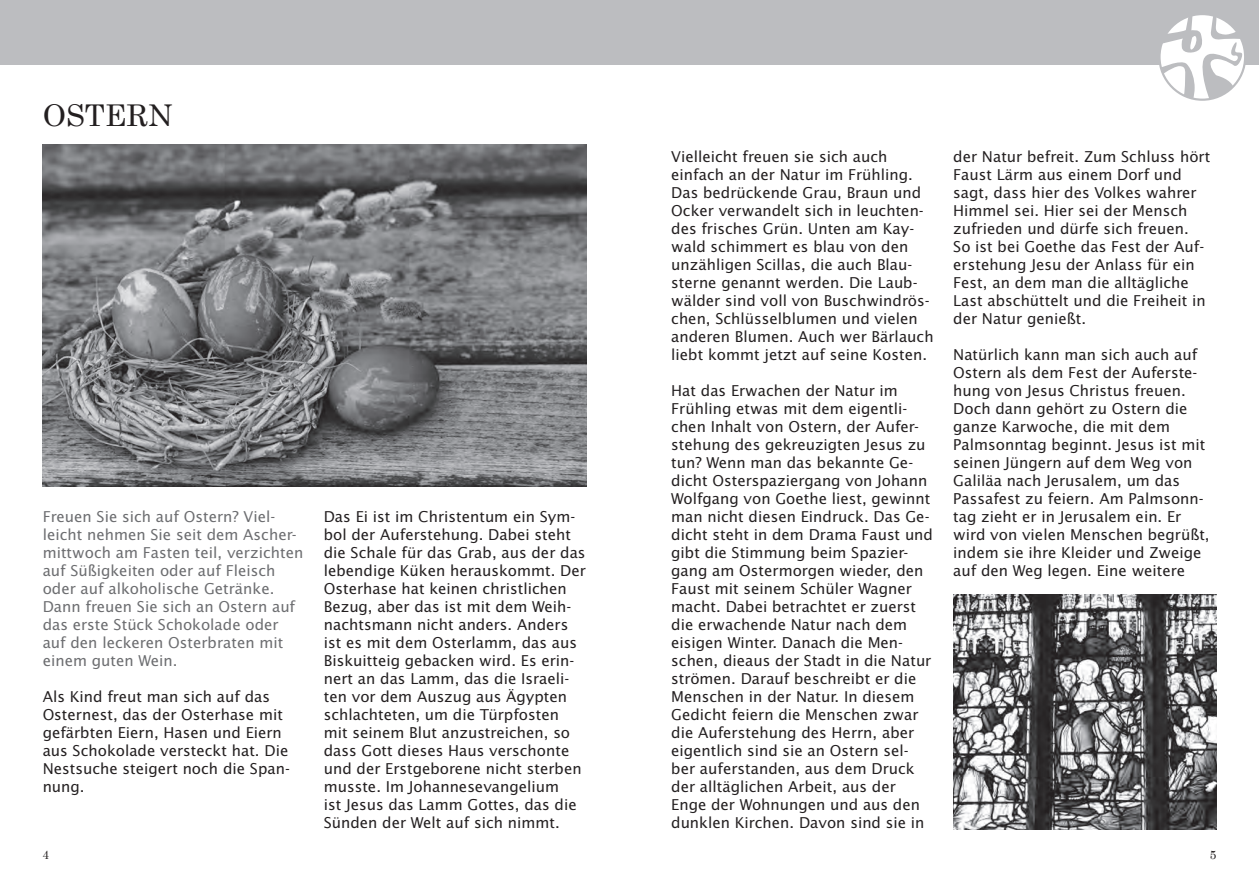
<style>
.page{position:relative;width:1259px;height:893px;background:#fff}
.page>*{position:absolute;margin:0;border:0;box-sizing:border-box;transform-origin:0 0}
.t1{font:30px "Century";color:#231f20}
.t2{font:15px/18px "Lucida Sans Std";color:#231f20}
.t3{font:15px/18px "Lucida Sans Std";color:#6c6d70}
.t4{font:12px "Century";color:#231f20}
</style>
<div class="page">
<div style="left:0;top:0;width:1259px;height:65px;background:#bcbdc0"></div>
<svg style="left:1161px;top:16px;width:84px;height:84px"></svg>
<div style="left:1158px;top:13px;width:88px;height:88px;border:2px solid #bcbdc0;border-radius:50%"></div>
<img style="left:43px;top:144px;width:544px;height:342px">
<img style="left:953px;top:594px;width:263px;height:235px">
<h1 class="t1" style="left:43px;top:90px;width:132px">OSTERN</h1>
<p class="t3" style="left:43px;top:508px;width:262px">Freuen Sie sich auf Ostern? Viel&shy;leicht nehmen Sie seit dem Ascher&shy;mittwoch am Fasten teil, verzichten auf Süßigkeiten oder auf Fleisch oder auf alkoholische Getränke.<br>Dann freuen Sie sich an Ostern auf das erste Stück Schokolade oder auf den leckeren Osterbraten mit einem guten Wein.</p>
<p class="t2" style="left:43px;top:688px;width:249px">Als Kind freut man sich auf das<br>Osternest, das der Osterhase mit gefärbten Eiern, Hasen und Eiern aus Schokolade versteckt hat. Die<br>Nestsuche steigert noch die Span&shy;nung.</p>
<p class="t2" style="left:324px;top:508px;width:264px">Das Ei ist im Christentum ein Sym&shy;bol der Auferstehung. Dabei steht die Schale für das Grab, aus der das lebendige Küken herauskommt. Der Osterhase hat keinen christlichen Bezug, aber das ist mit dem Weih&shy;nachtsmann nicht anders. Anders ist es mit dem Osterlamm, das aus Biskuitteig gebacken wird. Es erin&shy;nert an das Lamm, das die Israeli&shy;ten vor dem Auszug aus Ägypten schlachteten, um die Türpfosten mit seinem Blut anzustreichen, so dass Gott dieses Haus verschonte und der Erstgeborene nicht sterben musste. Im Johannesevangelium<br>ist Jesus das Lamm Gottes, das die Sünden der Welt auf sich nimmt.</p>
<p class="t2" style="left:671px;top:148px;width:264px">Vielleicht freuen sie sich auch einfach an der Natur im Frühling.<br>Das bedrückende Grau, Braun und Ocker verwandelt sich in leuchten&shy;des frisches Grün. Unten am Kay&shy;wald schimmert es blau von den unzähligen Scillas, die auch Blau&shy;sterne genannt werden. Die Laub&shy;wälder sind voll von Buschwindrös&shy;chen, Schlüsselblumen und vielen anderen Blumen. Auch wer Bärlauch liebt kommt jetzt auf seine Kosten.</p>
<p class="t2" style="left:671px;top:382px;width:263px">Hat das Erwachen der Natur im<br>Frühling etwas mit dem eigentli&shy;chen Inhalt von Ostern, der Aufer&shy;stehung des gekreuzigten Jesus zu tun? Wenn man das bekannte Ge&shy;dicht Osterspaziergang von Johann<br>Wolfgang von Goethe liest, gewinnt man nicht diesen Eindruck. Das Ge&shy;dicht steht in dem Drama Faust und gibt die Stimmung beim Spazier&shy;gang am Ostermorgen wieder, den<br>Faust mit seinem Schüler Wagner macht. Dabei betrachtet er zuerst die erwachende Natur nach dem eisigen Winter. Danach die Men&shy;schen, dieaus der Stadt in die Natur strömen. Darauf beschreibt er die<br>Menschen in der Natur. In diesem<br>Gedicht feiern die Menschen zwar die Auferstehung des Herrn, aber eigentlich sind sie an Ostern sel&shy;ber auferstanden, aus dem Druck der alltäglichen Arbeit, aus der<br>Enge der Wohnungen und aus den dunklen Kirchen. Davon sind sie in</p>
<p class="t2" style="left:953px;top:148px;width:258px">der Natur befreit. Zum Schluss hört<br>Faust Lärm aus einem Dorf und sagt, dass hier des Volkes wahrer<br>Himmel sei. Hier sei der Mensch zufrieden und dürfe sich freuen.<br>So ist bei Goethe das Fest der Auf&shy;erstehung Jesu der Anlass für ein<br>Fest, an dem man die alltägliche<br>Last abschüttelt und die Freiheit in der Natur genießt.</p>
<p class="t2" style="left:953px;top:346px;width:258px">Natürlich kann man sich auch auf<br>Ostern als dem Fest der Auferste&shy;hung von Jesus Christus freuen.<br>Doch dann gehört zu Ostern die ganze Karwoche, die mit dem<br>Palmsonntag beginnt. Jesus ist mit seinen Jüngern auf dem Weg von<br>Galiläa nach Jerusalem, um das<br>Passafest zu feiern. Am Palmsonn&shy;tag zieht er in Jerusalem ein. Er wird von vielen Menschen begrüßt, indem sie ihre Kleider und Zweige auf den Weg legen. Eine weitere</p>
<p class="t4" style="left:43px;top:845px;width:8px">4</p>
<p class="t4" style="left:1209px;top:845px;width:8px">5</p>
</div>
